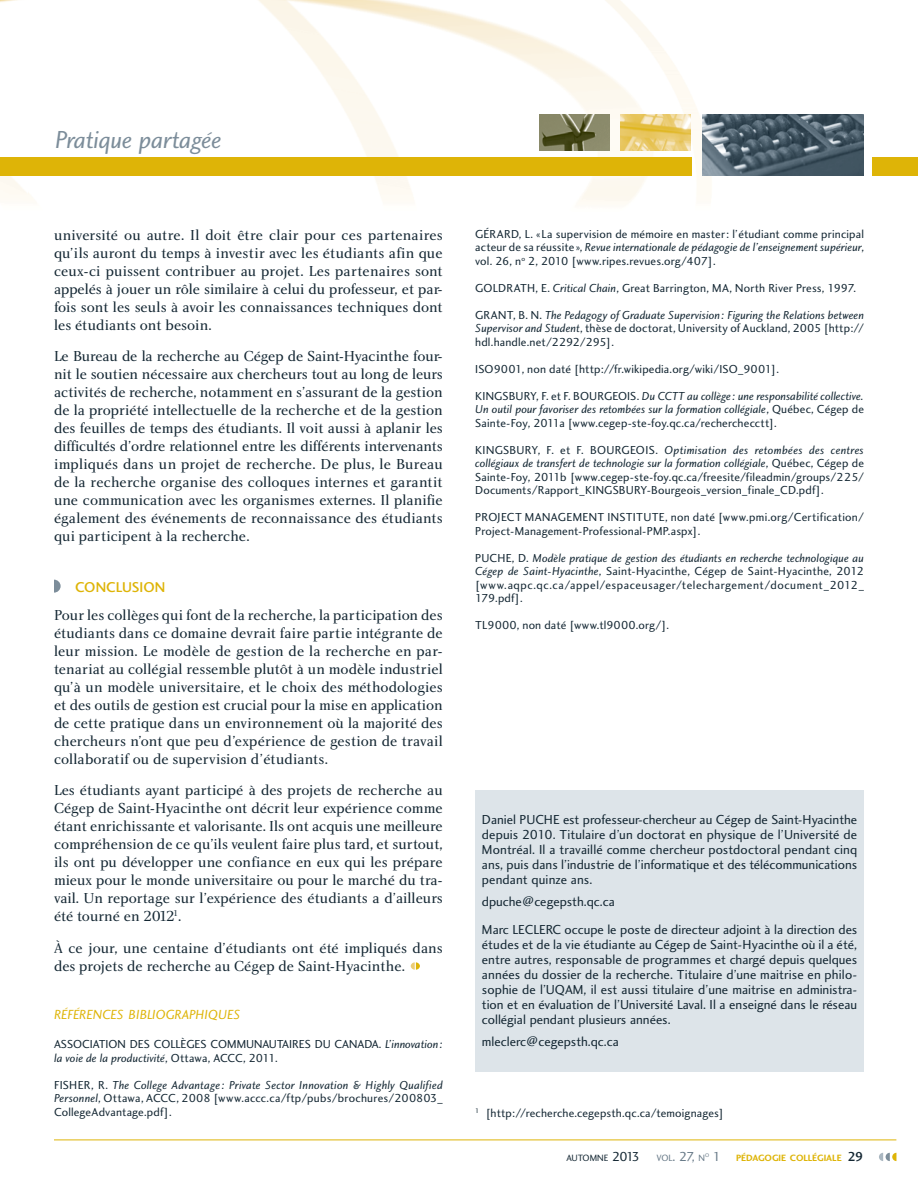
<style>
.page{position:relative;width:918px;height:1188px;background:#fff}
.page>*{position:absolute;margin:0;border:0;box-sizing:border-box;transform-origin:0 0}
.t1{font:25.5px "Charlotte Sans Book Italic Plain";letter-spacing:-.015em;color:#7c8d9a}
.t2{font:15px/18px "Charlotte Book Plain";color:#142733;text-align:justify}
.t3{font:14.7px "Charlotte Sans Medium Plain";letter-spacing:-.005em;color:#deb407}
.t4{font:13.65px "Charlotte Sans Book Italic Plain";color:#deb407}
.t5{font:13.5px/15px "Charlotte Sans Book Plain";color:#142733;text-align:justify}
.t6{font:12px/13.5px "Charlotte Sans Book Plain";letter-spacing:.015em;color:#142733}
.t7{font:12px/13.5px "Charlotte Sans Book Italic Plain";letter-spacing:.005em;color:#142733}
.t8{font:9.45px "Charlotte Sans Bold Plain";color:#deb407}
.t9{font:9.45px "Charlotte Sans Book Plain";color:#142733}
.t10{font:5.55px "Charlotte Sans Book Plain";color:#687a88}
.s1{font-family:"Charlotte Sans Book Italic Plain"}
.s2{font-family:"Charlotte Sans Book Plain"}
.s3{font-size:13.5px}
.s4{color:#687a88}
.s5{font-size:13.5px;color:#687a88}
.s6{font-family:"Charlotte Sans Book Plain";font-size:13.5px;color:#687a88}
.s7{font-family:"Charlotte Sans Medium Plain";font-size:13.5px;color:#142733}
</style>
<div class="page">
<img style="left:28px;top:0;width:683px;height:204px">
<img style="left:702px;top:114px;width:162px;height:62px">
<img style="left:540px;top:114px;width:70px;height:36px">
<img style="left:620px;top:114px;width:71px;height:36px">
<svg style="left:411px;top:962px;width:9px;height:8px"></svg>
<svg style="left:54px;top:580px;width:7px;height:13px"></svg>
<div style="left:475px;top:790px;width:389px;height:281px;background:#dde4e9"></div>
<svg style="left:879px;top:1153px;width:17px;height:8px"></svg>
<hr style="left:54px;top:1140px;width:842px;height:1px;background:#deb407">
<div style="left:872px;top:157px;width:46px;height:19px;background:#deb407"></div>
<div style="left:0;top:157px;width:691px;height:19px;background:#deb407"></div>
<h1 class="t1" style="left:55px;top:130px;width:168px">Pratique partagée</h1>
<p class="t2" style="left:54px;top:227px;width:390px">université ou autre. Il doit être clair pour ces partenaires qu’ils auront du temps à investir avec les étudiants afin que ceux-ci puissent contribuer au projet. Les partenaires sont appelés à jouer un rôle similaire à celui du professeur, et par&shy;fois sont les seuls à avoir les connaissances techniques dont les étudiants ont besoin.</p>
<p class="t2" style="left:54px;top:348px;width:390px">Le Bureau de la recherche au Cégep de Saint-Hyacinthe four&shy;nit le soutien nécessaire aux chercheurs tout au long de leurs activités de recherche, notamment en s’assurant de la gestion de la propriété intellectuelle de la recherche et de la gestion des feuilles de temps des étudiants. Il voit aussi à aplanir les difficultés d’ordre relationnel entre les différents intervenants impliqués dans un projet de recherche. De plus, le Bureau de la recherche organise des colloques internes et garantit une communication avec les organismes externes. Il planifie également des événements de reconnaissance des étudiants qui participent à la recherche.</p>
<p class="t3" style="left:75px;top:581px;width:92px">CONCLUSION</p>
<p class="t2" style="left:54px;top:607px;width:390px">Pour les collèges qui font de la recherche, la participation des étudiants dans ce domaine devrait faire partie intégrante de leur mission. Le modèle de gestion de la recherche en par&shy;tenariat au collégial ressemble plutôt à un modèle industriel qu’à un modèle universitaire, et le choix des méthodologies et des outils de gestion est crucial pour la mise en application de cette pratique dans un environnement où la majorité des chercheurs n’ont que peu d’expérience de gestion de travail collaboratif ou de supervision d’étudiants.</p>
<p class="t2" style="left:54px;top:782px;width:390px">Les étudiants ayant participé à des projets de recherche au Cégep de Saint-Hyacinthe ont décrit leur expérience comme étant enrichissante et valorisante. Ils ont acquis une meilleure compréhension de ce qu’ils veulent faire plus tard, et surtout, ils ont pu développer une confiance en eux qui les prépare mieux pour le monde universitaire ou pour le marché du tra&shy;vail. Un reportage sur l’expérience des étudiants a d’ailleurs été tourné en 2012<sup>1</sup>.</p>
<p class="t2" style="left:54px;top:940px;width:390px">À ce jour, une centaine d’étudiants ont été impliqués dans des projets de recherche au Cégep de Saint-Hyacinthe.</p>
<p class="t4" style="left:54px;top:1009px;width:188px">RÉFÉRENCES BIBLIOGRAPHIQUES</p>
<p class="t6" style="left:54px;top:1039px;width:390px">ASSOCIATION DES COLLÈGES COMMUNAUTAIRES DU CANADA. <span class="s1">L’innovation :</span></p>
<p class="t7" style="left:54px;top:1052px;width:225px">la voie de la productivité<span class="s2">, Ottawa, ACCC, 2011.</span></p>
<p class="t7" style="left:54px;top:1079px;width:390px"><span class="s2">FISHER, R.</span> The College Advantage : Private Sector Innovation &amp; Highly Qualified</p>
<p class="t6" style="left:54px;top:1093px;width:390px"><span class="s1">Personnel</span>, Ottawa, ACCC, 2008 [www.accc.ca/ftp/pubs/brochures/200803_<br>CollegeAdvantage.pdf].</p>
<p class="t6" style="left:475px;top:228px;width:390px">GÉRARD, L. « La supervision de mémoire en master : l’étudiant comme principal</p>
<p class="t7" style="left:475px;top:241px;width:390px"><span class="s2">acteur de sa réussite »,</span> Revue internationale de pédagogie de l’enseignement supérieur<span class="s2">,</span></p>
<p class="t6" style="left:475px;top:255px;width:242px">vol. 26, n<sup>o</sup> 2, 2010 [www.ripes.revues.org/407].</p>
<p class="t6" style="left:475px;top:282px;width:382px">GOLDRATH, E. <span class="s1">Critical Chain</span>, Great Barrington, MA, North River Press, 1997.</p>
<p class="t7" style="left:475px;top:309px;width:390px"><span class="s2">GRANT, B. N.</span> The Pedagogy of Graduate Supervision : Figuring the Relations between</p>
<p class="t6" style="left:475px;top:322px;width:390px"><span class="s1">Supervisor and Student</span>, thèse de doctorat, University of Auckland, 2005 [http:// hdl.handle.net/2292/295].</p>
<p class="t6" style="left:475px;top:363px;width:305px">ISO9001, non daté [http://fr.wikipedia.org/wiki/ISO_9001].</p>
<p class="t7" style="left:475px;top:390px;width:390px"><span class="s2">KINGSBURY, F. et F. BOURGEOIS.</span> Du CCTT au collège : une responsabilité collective.<br>Un outil pour favoriser des retombées sur la formation collégiale<span class="s2">, Québec, Cégep de</span></p>
<p class="t6" style="left:475px;top:417px;width:303px">Sainte-Foy, 2011a [www.cegep-ste-foy.qc.ca/recherchecctt].</p>
<p class="t7" style="left:475px;top:444px;width:390px"><span class="s2">KINGSBURY, F. et F. BOURGEOIS.</span> Optimisation des retombées des centres collégiaux de transfert de technologie sur la formation collégiale<span class="s2">, Québec, Cégep de</span></p>
<p class="t6" style="left:475px;top:471px;width:390px">Sainte-Foy, 2011b [www.cegep-ste-foy.qc.ca/freesite/fileadmin/groups/225/<br>Documents/Rapport_KINGSBURY-Bourgeois_version_finale_CD.pdf].</p>
<p class="t6" style="left:475px;top:511px;width:390px">PROJECT MANAGEMENT INSTITUTE, non daté [www.pmi.org/Certification/<br>Project-Management-Professional-PMP.aspx].</p>
<p class="t7" style="left:475px;top:552px;width:390px"><span class="s2">PUCHE, D.</span> Modèle pratique de gestion des étudiants en recherche technologique au</p>
<p class="t6" style="left:475px;top:565px;width:390px;text-align:justify"><span class="s1">Cégep de Saint-Hyacinthe</span>, Saint-Hyacinthe, Cégep de Saint-Hyacinthe, 2012 [www.aqpc.qc.ca/appel/espaceusager/telechargement/document_2012_ 179.pdf].</p>
<p class="t6" style="left:475px;top:619px;width:195px">TL9000, non daté [www.tl9000.org/].</p>
<p class="t5" style="left:482px;top:813px;width:377px">Daniel PUCHE est professeur-chercheur au Cégep de Saint-Hyacinthe depuis 2010. Titulaire d’un doctorat en physique de l’Université de Montréal. Il a travaillé comme chercheur postdoctoral pendant cinq ans, puis dans l’industrie de l’informatique et des télécommunications pendant quinze ans.</p>
<p class="t5" style="left:482px;top:888px;width:377px;line-height:28.5px">dpuche@cegepsth.qc.ca<br>Marc LECLERC occupe le poste de directeur adjoint à la direction des</p>
<p class="t5" style="left:482px;top:939px;width:377px">études et de la vie étudiante au Cégep de Saint-Hyacinthe où il a été, entre autres, responsable de programmes et chargé depuis quelques années du dossier de la recherche. Titulaire d’une maitrise en philo&shy;sophie de l’UQAM, il est aussi titulaire d’une maitrise en administra&shy;tion et en évaluation de l’Université Laval. Il a enseigné dans le réseau collégial pendant plusieurs années.</p>
<p class="t5" style="left:482px;top:1035px;width:138px">mleclerc@cegepsth.qc.ca</p>
<p class="t6" style="left:475px;top:1108px;width:250px"><sup>1</sup> [http://recherche.cegepsth.qc.ca/temoignages]</p>
<p class="t9" style="left:567px;top:1154px;width:140px">AUTOMNE <span class="s3">2013</span> <span class="s4">VOL</span><span class="s5">. 27,</span> <span class="s4">N</span></p>
<p class="t10" style="left:705px;top:1153px;width:6px">O</p>
<p class="t8" style="left:713px;top:1154px;width:152px"><span class="s6">1</span> PÉDAGOGIE COLLÉGIALE <span class="s7">29</span></p>
</div>
